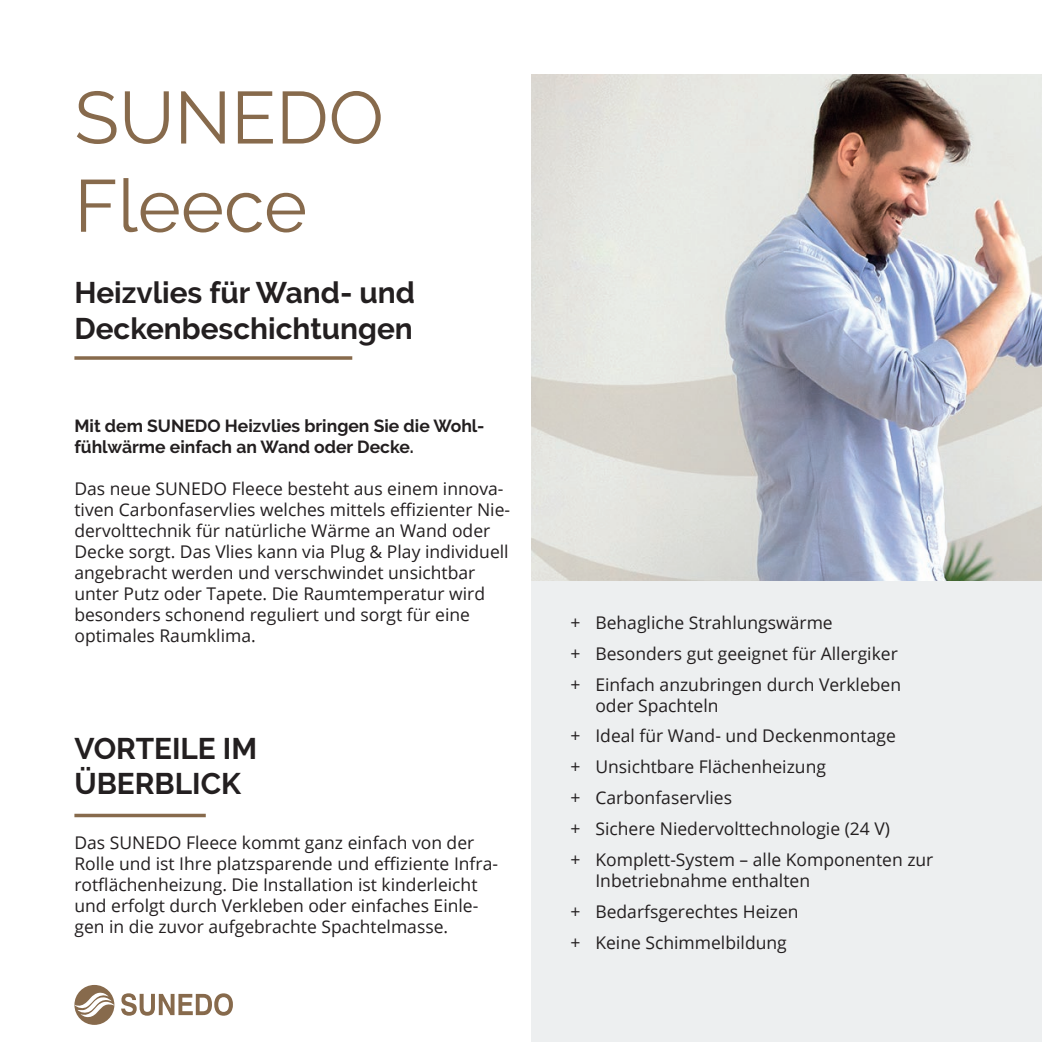
<style>
.page{position:relative;width:1042px;height:1042px;background:#fff}
.page>*{position:absolute;margin:0;border:0;box-sizing:border-box;transform-origin:0 0}
.t1{font:73.5px/88.2px "Raleway";color:#876a4c}
.t2{font:700 29.75px/35.7px "Raleway";color:#231f20}
.t3{font:17.5px/21px "Open Sans";color:#231f20}
.t4{font:700 17.5px/21px "Raleway";color:#231f20}
</style>
<div class="page">
<div style="left:531px;top:580px;width:511px;height:462px;background:#edeff0"></div>
<img style="left:531px;top:74px;width:511px;height:506px">
<div style="left:74px;top:985px;width:40px;height:40px;background:#876a4c;border-radius:50%"></div>
<svg style="left:74px;top:992px;width:40px;height:25px"></svg>
<svg style="left:121px;top:993px;width:112px;height:22px"></svg>
<svg style="left:74px;top:356px;width:278px;height:4px"></svg>
<hr style="left:74px;top:814px;width:132px;height:3px;background:#876a4c">
<h1 class="t1" style="left:74px;top:73px;width:311px">SUNEDO<br>Fleece</h1>
<h2 class="t2" style="left:74px;top:275px;width:342px">Heizvlies für Wand- und<br>Deckenbeschichtungen</h2>
<p class="t4" style="left:74px;top:416px;width:411px">Mit dem SUNEDO Heizvlies bringen Sie die Wohl&shy;fühlwärme einfach an Wand oder Decke.</p>
<p class="t3" style="left:74px;top:478px;width:437px">Das neue SUNEDO Fleece besteht aus einem innova&shy;tiven Carbonfaservlies welches mittels effizienter Nie&shy;dervolttechnik für natürliche Wärme an Wand oder Decke sorgt. Das Vlies kann via Plug &amp; Play individuell angebracht werden und verschwindet unsichtbar unter Putz oder Tapete. Die Raumtemperatur wird besonders schonend reguliert und sorgt für eine optimales Raumklima.</p>
<h2 class="t2" style="left:74px;top:730px;width:184px">VORTEILE IM<br>ÜBERBLICK</h2>
<p class="t3" style="left:74px;top:832px;width:425px">Das SUNEDO Fleece kommt ganz einfach von der Rolle und ist Ihre platzsparende und effiziente Infra&shy;rotflächenheizung. Die Installation ist kinderleicht und erfolgt durch Verkleben oder einfaches Einle&shy;gen in die zuvor aufgebrachte Spachtelmasse.</p>
<p class="t3" style="left:570px;top:606px;width:332px;line-height:31px">+ Behagliche Strahlungswärme<br>+ Besonders gut geeignet für Allergiker + Einfach anzubringen durch Verkleben</p>
<p class="t3" style="left:570px;top:689px;width:364px;line-height:31px;text-indent:25px">oder Spachteln<br>+ Ideal für Wand- und Deckenmontage<br>+ Unsichtbare Flächenheizung<br>+ Carbonfaservlies<br>+ Sichere Niedervolttechnologie (24 V)<br>+ Komplett-System – alle Komponenten zur</p>
<p class="t3" style="left:570px;top:865px;width:241px;line-height:31px;text-indent:25px">Inbetriebnahme enthalten + Bedarfsgerechtes Heizen + Keine Schimmelbildung</p>
</div>
